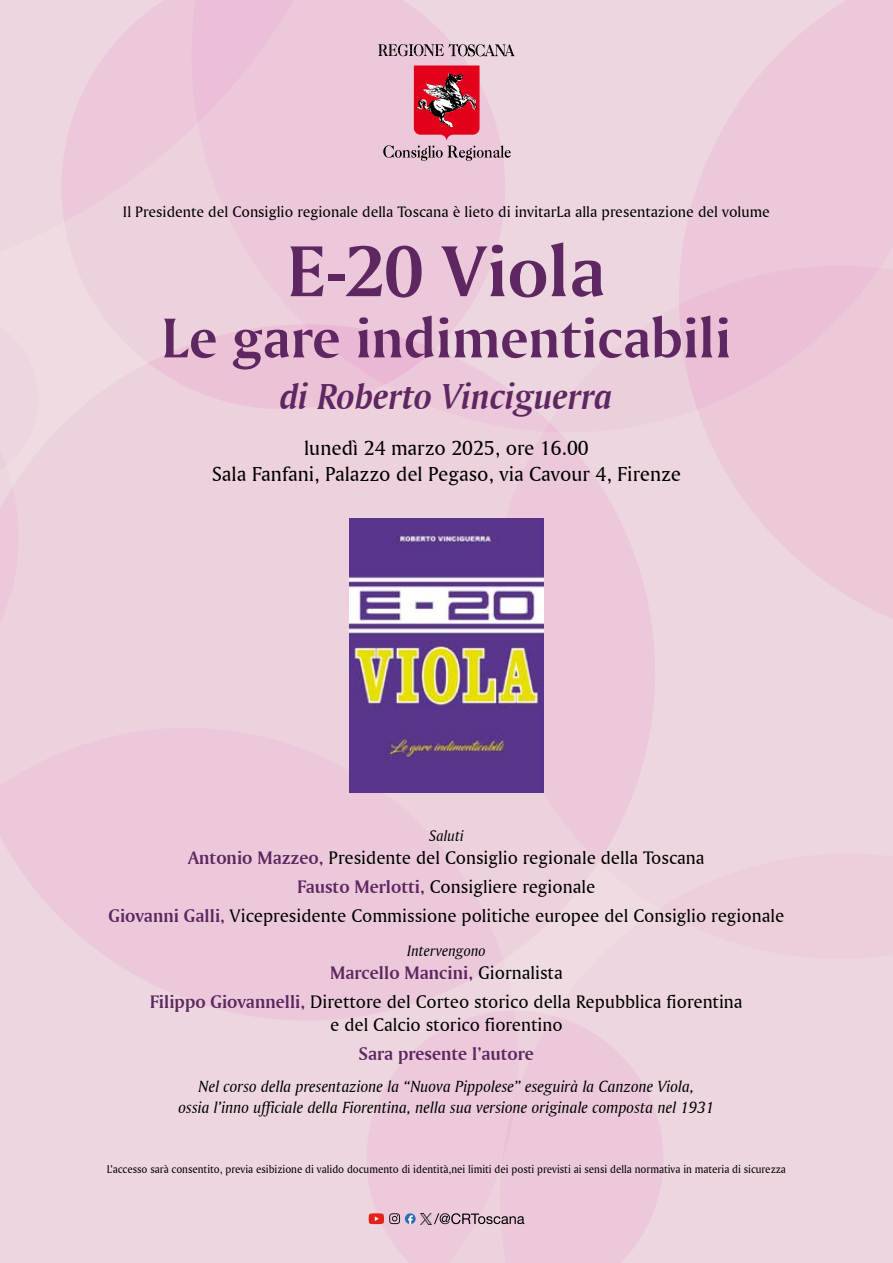
<style>
.page{position:relative;width:893px;height:1263px;background:#fff}
.page>*{position:absolute;margin:0;border:0;box-sizing:border-box;transform-origin:0 0}
.t1{font:75.9px "Amerigo BT Bold A";color:#5e2761}
.t2{font:59.1px "Amerigo BT Bold A";color:#5e2761}
.t3{font:37.95px "Amerigo BT Bold Italic A";color:#5e2761}
.t4{font:21.15px/25.5px "Amerigo BT Roman A";color:#000;text-align:center}
.t5{font:19.05px/29px "Amerigo BT Roman A";color:#000;text-align:center}
.t6{font:19.05px "Amerigo BT Bold A";color:#5e2761}
.t7{font:16.95px/20.4px "Amerigo BT Italic A";color:#000;text-align:center}
.t8{font:15.9px "Amerigo BT Roman A";color:#000}
.t9{font:15.9px "Amerigo BT Italic A";color:#000}
.t10{font:11.7px "Amerigo BT Roman A";color:#000;scale:.95 1}
.s1{font-family:"Amerigo BT Bold A";color:#5e2761}
.s2{font-family:"Amerigo BT Roman A";color:#000}
</style>
<div class="page">
<div style="left:0;top:0;width:61px;height:294px;background:#edd6df"></div>
<svg style="left:655px;top:432px;width:238px;height:421px;background:#ecd3dd"></svg>
<div style="left:61px;top:0;width:130px;height:324px;background:#edd1dd"></div>
<div style="left:38px;top:324px;width:617px;height:529px;background:#edd1dd"></div>
<div style="left:0;top:728px;width:518px;height:535px;background:#edd1dd"></div>
<div style="left:500px;top:853px;width:393px;height:410px;background:#edd6df"></div>
<svg style="left:191px;top:0;width:702px;height:432px;background:#ecccdb"></svg>
<svg style="left:367px;top:1010px;width:296px;height:253px;background:#eccbdb"></svg>
<svg style="left:0;top:313px;width:38px;height:438px;background:#ecd2de"></svg>
<img style="left:350px;top:519px;width:193px;height:274px">
<svg style="left:383px;top:66px;width:128px;height:95px;background:#d38494"></svg>
<svg style="left:378px;top:44px;width:137px;height:12px;background:#a5909a"></svg>
<svg style="left:369px;top:1213px;width:155px;height:11px;background:#af8d99"></svg>
<p class="t8" style="left:123px;top:202px;width:648px">Il Presidente del Consiglio regionale della Toscana è lieto di invitarLa alla presentazione del volume</p>
<h1 class="t1" style="left:287px;top:224px;width:320px">E-20 Viola</h1>
<h2 class="t2" style="left:162px;top:301px;width:571px">Le gare indimenticabili</h2>
<h3 class="t3" style="left:280px;top:373px;width:334px">di Roberto Vinciguerra</h3>
<p class="t4" style="left:212px;top:435px;width:471px">lunedì 24 marzo 2025, ore 16.00<br>Sala Fanfani, Palazzo del Pegaso, via Cavour 4, Firenze</p>
<p class="t9" style="left:429px;top:826px;width:36px">Saluti</p>
<p class="t5" style="left:109px;top:843px;width:677px"><span class="s1">Antonio Mazzeo,</span> Presidente del Consiglio regionale della Toscana<br><span class="s1">Fausto Merlotti,</span> Consigliere regionale<br><span class="s1">Giovanni Galli,</span> Vicepresidente Commissione politiche europee del Consiglio regionale</p>
<p class="t9" style="left:407px;top:941px;width:80px">Intervengono</p>
<p class="t6" style="left:330px;top:961px;width:234px">Marcello Mancini, <span class="s2">Giornalista</span></p>
<p class="t5" style="left:150px;top:990px;width:594px;line-height:23px"><span class="s1">Filippo Giovannelli,</span> Direttore del Corteo storico della Repubblica fiorentina e del Calcio storico fiorentino</p>
<p class="t6" style="left:359px;top:1042px;width:176px">Sara presente l’autore</p>
<p class="t7" style="left:178px;top:1076px;width:537px">Nel corso della presentazione la “Nuova Pippolese” eseguirà la Canzone Viola,<br>ossia l’inno ufficiale della Fiorentina, nella sua versione originale composta nel 1931</p>
<p class="t10" style="left:107px;top:1162px;width:716px">L’accesso sarà consentito, previa esibizione di valido documento di identità,nei limiti dei posti previsti ai sensi della normativa in materia di sicurezza</p>
</div>
